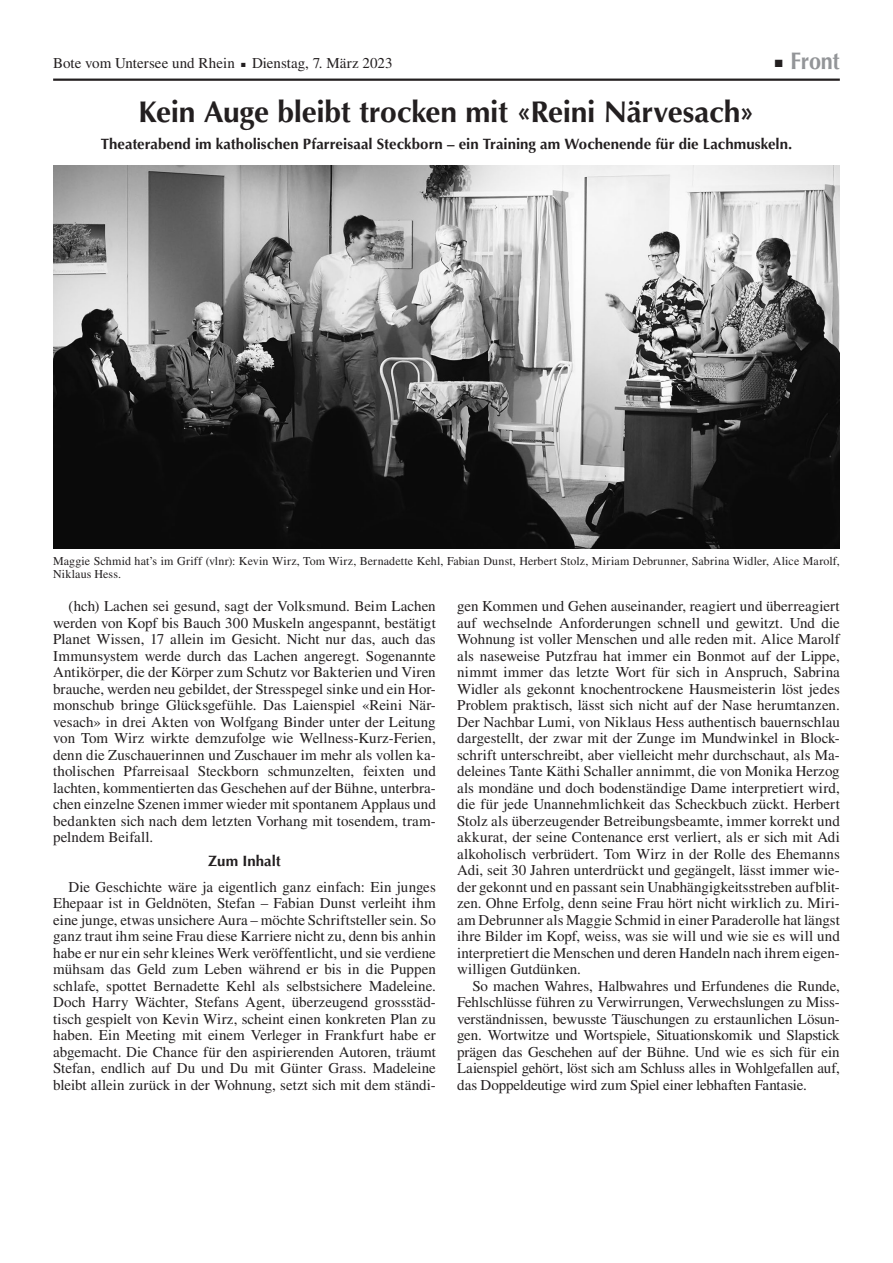
<style>
.page{position:relative;width:893px;height:1263px;background:#fff}
.page>*{position:absolute;margin:0;border:0;box-sizing:border-box;transform-origin:0 0}
.t1{font:700 30px "Optima LT Std";letter-spacing:-.01em;color:#231f20}
.t2{font:700 24px "Optima LT Std";letter-spacing:-.01em;color:#939598;scale:.9 1}
.t3{font:15px/16.5px "Times LT Std";color:#231f20;text-align:justify}
.t4{font:700 15px "Optima LT Std";color:#231f20}
.t5{font:12px/13.5px "Times LT Std";letter-spacing:.01em;color:#231f20}
.s1{color:#231f20}
</style>
<div class="page">
<hr style="left:53px;top:79px;width:787px;height:2px;background:#231f20">
<img style="left:53px;top:166px;width:787px;height:382px">
<p class="t3" style="left:53px;top:54px;width:341px">Bote vom Untersee und Rhein ■ Dienstag, 7. März 2023</p>
<h2 class="t2" style="left:775px;top:47px;width:74px"><span class="s1">■</span> Front</h2>
<h1 class="t1" style="left:139px;top:94px;width:617px">Kein Auge bleibt trocken mit «Reini Närvesach»</h1>
<p class="t4" style="left:101px;top:135px;width:693px">Theaterabend im katholischen Pfarreisaal Steckborn – ein Training am Wochenende für die Lachmuskeln.</p>
<p class="t5" style="left:53px;top:554px;width:788px">Maggie Schmid hat’s im Griff (vlnr): Kevin Wirz, Tom Wirz, Bernadette Kehl, Fabian Dunst, Herbert Stolz, Miriam Debrunner, Sabrina Widler, Alice Marolf,<br>Niklaus Hess.</p>
<p class="t3" style="left:53px;top:598px;width:384px;text-indent:15px">(hch) Lachen sei gesund, sagt der Volksmund. Beim Lachen werden von Kopf bis Bauch 300 Muskeln angespannt, bestätigt Planet Wissen, 17 allein im Gesicht. Nicht nur das, auch das Immunsystem werde durch das Lachen angeregt. Sogenannte Antikörper, die der Körper zum Schutz vor Bakterien und Viren brauche, werden neu gebildet, der Stresspegel sinke und ein Hor&shy;monschub bringe Glücksgefühle. Das Laienspiel «Reini När&shy;vesach» in drei Akten von Wolfgang Binder unter der Leitung von Tom Wirz wirkte demzufolge wie Wellness-Kurz-Ferien, denn die Zuschauerinnen und Zuschauer im mehr als vollen ka&shy;tholischen Pfarreisaal Steckborn schmunzelten, feixten und lachten, kommentierten das Geschehen auf der Bühne, unterbra&shy;chen einzelne Szenen immer wieder mit spontanem Applaus und bedankten sich nach dem letzten Vorhang mit tosendem, tram&shy;pelndem Beifall.</p>
<p class="t4" style="left:208px;top:852px;width:74px">Zum Inhalt</p>
<p class="t3" style="left:53px;top:878px;width:384px;text-indent:15px">Die Geschichte wäre ja eigentlich ganz einfach: Ein junges Ehepaar ist in Geldnöten, Stefan – Fabian Dunst verleiht ihm eine junge, etwas unsichere Aura – möchte Schriftsteller sein. So ganz traut ihm seine Frau diese Karriere nicht zu, denn bis anhin habe er nur ein sehr kleines Werk veröffentlicht, und sie verdiene mühsam das Geld zum Leben während er bis in die Puppen schlafe, spottet Bernadette Kehl als selbstsichere Madeleine.<br>Doch Harry Wächter, Stefans Agent, überzeugend grossstäd&shy;tisch gespielt von Kevin Wirz, scheint einen konkreten Plan zu haben. Ein Meeting mit einem Verleger in Frankfurt habe er abgemacht. Die Chance für den aspirierenden Autoren, träumt Stefan, endlich auf Du und Du mit Günter Grass. Madeleine bleibt allein zurück in der Wohnung, setzt sich mit dem ständi-</p>
<p class="t3" style="left:457px;top:598px;width:384px">gen Kommen und Gehen auseinander, reagiert und überreagiert auf wechselnde Anforderungen schnell und gewitzt. Und die Wohnung ist voller Menschen und alle reden mit. Alice Marolf als naseweise Putzfrau hat immer ein Bonmot auf der Lippe, nimmt immer das letzte Wort für sich in Anspruch, Sabrina Widler als gekonnt knochentrockene Hausmeisterin löst jedes Problem praktisch, lässt sich nicht auf der Nase herumtanzen.<br>Der Nachbar Lumi, von Niklaus Hess authentisch bauernschlau dargestellt, der zwar mit der Zunge im Mundwinkel in Block&shy;schrift unterschreibt, aber vielleicht mehr durchschaut, als Ma&shy;deleines Tante Käthi Schaller annimmt, die von Monika Herzog als mondäne und doch bodenständige Dame interpretiert wird, die für jede Unannehmlichkeit das Scheckbuch zückt. Herbert Stolz als überzeugender Betreibungsbeamte, immer korrekt und akkurat, der seine Contenance erst verliert, als er sich mit Adi alkoholisch verbrüdert. Tom Wirz in der Rolle des Ehemanns Adi, seit 30 Jahren unterdrückt und gegängelt, lässt immer wie&shy;der gekonnt und en passant sein Unabhängigkeitsstreben aufblit&shy;zen. Ohne Erfolg, denn seine Frau hört nicht wirklich zu. Miri&shy;am Debrunner als Maggie Schmid in einer Paraderolle hat längst ihre Bilder im Kopf, weiss, was sie will und wie sie es will und interpretiert die Menschen und deren Handeln nach ihrem eigen&shy;willigen Gutdünken.</p>
<p class="t3" style="left:457px;top:977px;width:384px;text-indent:15px">So machen Wahres, Halbwahres und Erfundenes die Runde, Fehlschlüsse führen zu Verwirrungen, Verwechslungen zu Miss&shy;verständnissen, bewusste Täuschungen zu erstaunlichen Lösun&shy;gen. Wortwitze und Wortspiele, Situationskomik und Slapstick prägen das Geschehen auf der Bühne. Und wie es sich für ein Laienspiel gehört, löst sich am Schluss alles in Wohlgefallen auf, das Doppeldeutige wird zum Spiel einer lebhaften Fantasie.</p>
</div>
